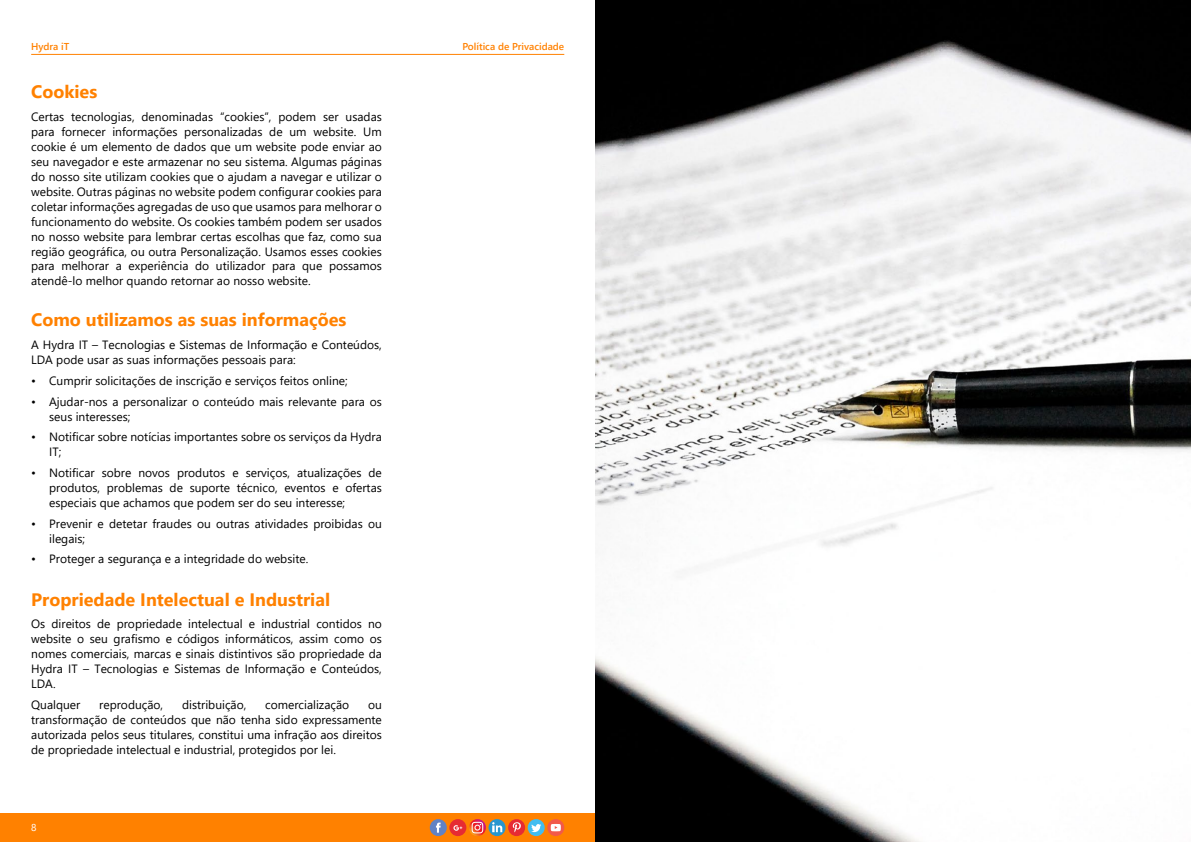
<style>
.page{position:relative;width:1191px;height:842px;background:#fff}
.page>*{position:absolute;margin:0;border:0;box-sizing:border-box;transform-origin:0 0}
.t1{font:700 18px "Segoe UI";color:#ff8100}
.t2{font:12px/15px "Segoe UI";color:#000;text-align:justify}
.t3{font:600 10px "Segoe UI";color:#ff8100}
.t4{font:10px "Segoe UI";color:#fff}
</style>
<div class="page">
<hr style="left:31px;top:54px;width:533px;height:1px;background:#ff8100">
<div style="left:0;top:813px;width:595px;height:29px;background:#ff8100"></div>
<div style="left:430px;top:819px;width:17px;height:17px;background:#6182c4;border-radius:50%"></div>
<svg style="left:436px;top:822px;width:4px;height:11px"></svg>
<div style="left:547px;top:819px;width:17px;height:17px;background:#f2594a;border-radius:50%"></div>
<svg style="left:551px;top:824px;width:10px;height:7px"></svg>
<div style="left:449px;top:819px;width:17px;height:17px;background:#e62b33;border-radius:50%"></div>
<svg style="left:453px;top:825px;width:9px;height:6px"></svg>
<svg style="left:488px;top:819px;width:17px;height:17px"></svg>
<svg style="left:492px;top:822px;width:10px;height:10px"></svg>
<div style="left:508px;top:819px;width:17px;height:17px;background:#e62b33;border-radius:50%"></div>
<svg style="left:513px;top:822px;width:8px;height:10px"></svg>
<div style="left:528px;top:819px;width:17px;height:17px;background:#42bdf0;border-radius:50%"></div>
<svg style="left:531px;top:824px;width:10px;height:8px"></svg>
<svg style="left:469px;top:819px;width:17px;height:17px"></svg>
<svg style="left:471px;top:822px;width:12px;height:11px"></svg>
<img style="left:595px;top:0;width:596px;height:842px">
<p class="t3" style="left:31px;top:39px;width:40px">Hydra iT</p>
<p class="t3" style="left:462px;top:39px;width:103px">Política de Privacidade</p>
<h1 class="t1" style="left:31px;top:77px;width:68px">Cookies</h1>
<p class="t2" style="left:31px;top:109px;width:352px">Certas tecnologias, denominadas “cookies”, podem ser usadas para fornecer informações personalizadas de um website. Um cookie é um elemento de dados que um website pode enviar ao seu navegador e este armazenar no seu sistema. Algumas páginas do nosso site utilizam cookies que o ajudam a navegar e utilizar o website. Outras páginas no website podem configurar cookies para coletar informações agregadas de uso que usamos para melhorar o funcionamento do website. Os cookies também podem ser usados no nosso website para lembrar certas escolhas que faz, como sua região geográfica, ou outra Personalização. Usamos esses cookies para melhorar a experiência do utilizador para que possamos atendê-lo melhor quando retornar ao nosso website.</p>
<h1 class="t1" style="left:31px;top:305px;width:317px">Como utilizamos as suas informações</h1>
<p class="t2" style="left:31px;top:337px;width:352px">A Hydra IT – Tecnologias e Sistemas de Informação e Conteúdos,<br>LDA pode usar as suas informações pessoais para:</p>
<p class="t2" style="left:31px;top:373px;width:318px">• Cumprir solicitações de inscrição e serviços feitos online;</p>
<p class="t2" style="left:49px;top:394px;width:334px;text-indent:-18px">• Ajudar-nos a personalizar o conteúdo mais relevante para os seus interesses;</p>
<p class="t2" style="left:49px;top:429px;width:334px;text-indent:-18px">• Notificar sobre notícias importantes sobre os serviços da Hydra<br>IT;</p>
<p class="t2" style="left:49px;top:465px;width:334px;text-indent:-18px">• Notificar sobre novos produtos e serviços, atualizações de produtos, problemas de suporte técnico, eventos e ofertas especiais que achamos que podem ser do seu interesse;</p>
<p class="t2" style="left:49px;top:516px;width:334px;text-indent:-18px">• Prevenir e detetar fraudes ou outras atividades proibidas ou ilegais;</p>
<p class="t2" style="left:31px;top:551px;width:279px">• Proteger a segurança e a integridade do website.</p>
<h1 class="t1" style="left:31px;top:585px;width:300px">Propriedade Intelectual e Industrial</h1>
<p class="t2" style="left:31px;top:616px;width:352px">Os direitos de propriedade intelectual e industrial contidos no website o seu grafismo e códigos informáticos, assim como os nomes comerciais, marcas e sinais distintivos são propriedade da Hydra IT – Tecnologias e Sistemas de Informação e Conteúdos, LDA.</p>
<p class="t2" style="left:31px;top:697px;width:51px">Qualquer</p>
<p class="t2" style="left:99px;top:697px;width:65px">reprodução,</p>
<p class="t2" style="left:182px;top:697px;width:66px">distribuição,</p>
<p class="t2" style="left:265px;top:697px;width:85px">comercialização</p>
<p class="t2" style="left:31px;top:697px;width:352px;text-indent:337px">ou transformação de conteúdos que não tenha sido expressamente autorizada pelos seus titulares, constitui uma infração aos direitos de propriedade intelectual e industrial, protegidos por lei.</p>
<p class="t4" style="left:31px;top:820px;width:7px">8</p>
</div>
